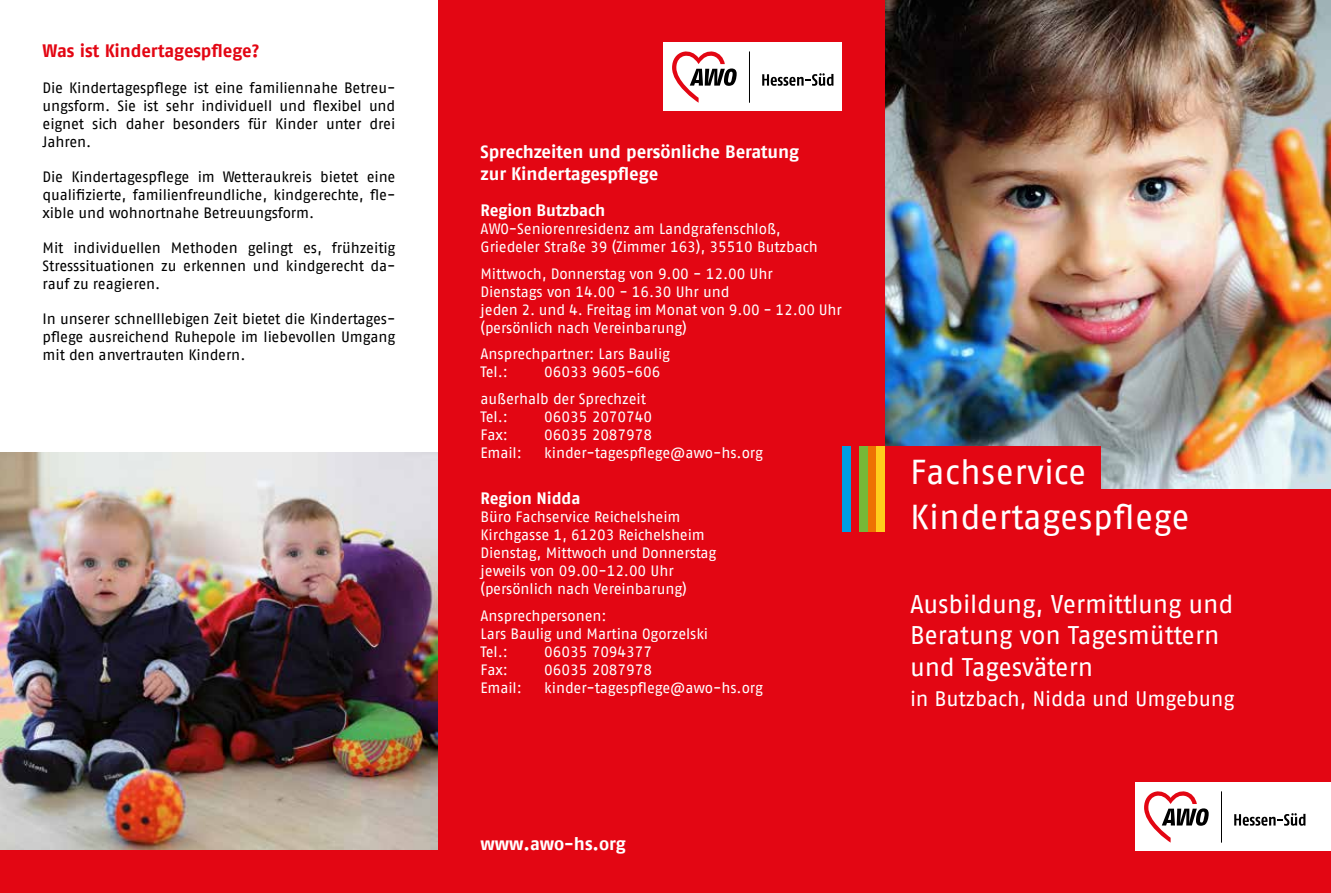
<style>
.page{position:relative;width:1331px;height:893px;background:#fff}
.page>*{position:absolute;margin:0;border:0;box-sizing:border-box;transform-origin:0 0}
.t1{font:34.5px/45px "AWO Fago Office";letter-spacing:.01em;color:#fff}
.t2{font:25.5px/31.5px "AWO Fago Office";letter-spacing:-.005em;color:#fff}
.t3{font:21px "AWO Fago Office";letter-spacing:-.01em;color:#fff}
.t4{font:700 18px/21.6px "AWO Fago Office";letter-spacing:-.01em;color:#fff}
.t5{font:700 18px "AWO Fago Office";letter-spacing:-.01em;color:#e30613}
.t6{font:700 16.5px "AWO Fago Office";letter-spacing:-.005em;color:#fff}
.t7{font:15px/18px "AWO Fago Office";letter-spacing:-.005em;color:#fff}
.t8{font:15px/18px "AWO Fago Office";letter-spacing:-.005em;color:#000;text-align:justify}
</style>
<div class="page">
<img style="left:884px;top:0;width:447px;height:489px">
<div style="left:438px;top:0;width:446px;height:893px;background:#e30613"></div>
<div style="left:884px;top:489px;width:447px;height:404px;background:#e30613"></div>
<img style="left:0;top:453px;width:438px;height:397px">
<div style="left:0;top:850px;width:438px;height:43px;background:#e30613"></div>
<div style="left:884px;top:446px;width:217px;height:44px;background:#e30613"></div>
<div style="left:1135px;top:782px;width:196px;height:68px;background:#fff"></div>
<svg style="left:1144px;top:791px;width:65px;height:52px"></svg>
<hr style="left:1221px;top:791px;width:1px;height:52px;background:#000">
<svg style="left:1234px;top:813px;width:71px;height:13px"></svg>
<div style="left:868px;top:446px;width:8px;height:85px;background:#ee7203"></div>
<div style="left:859px;top:446px;width:9px;height:85px;background:#76b837"></div>
<div style="left:876px;top:446px;width:8px;height:85px;background:#ffcd1c"></div>
<div style="left:842px;top:446px;width:9px;height:85px;background:#009fe3"></div>
<div style="left:663px;top:43px;width:179px;height:68px;background:#fff"></div>
<svg style="left:672px;top:51px;width:65px;height:52px"></svg>
<hr style="left:749px;top:51px;width:1px;height:52px;background:#000">
<svg style="left:762px;top:73px;width:71px;height:13px"></svg>
<p class="t5" style="left:43px;top:40px;width:218px">Was ist Kindertagespflege?</p>
<p class="t8" style="left:43px;top:79px;width:354px">Die Kindertagespflege ist eine familiennahe Betreu&shy;ungsform. Sie ist sehr individuell und flexibel und eignet sich daher besonders für Kinder unter drei Jahren.</p>
<p class="t8" style="left:43px;top:168px;width:354px">Die Kindertagespflege im Wetteraukreis bietet eine qualifizierte, familienfreundliche, kindgerechte, fle&shy;xible und wohnortnahe Betreuungsform.</p>
<p class="t8" style="left:43px;top:239px;width:354px">Mit individuellen Methoden gelingt es, frühzeitig Stresssituationen zu erkennen und kindgerecht da&shy;rauf zu reagieren.</p>
<p class="t8" style="left:43px;top:310px;width:354px">In unserer schnelllebigen Zeit bietet die Kindertages&shy;pflege ausreichend Ruhepole im liebevollen Umgang mit den anvertrauten Kindern.</p>
<p class="t4" style="left:480px;top:141px;width:320px">Sprechzeiten und persönliche Beratung zur Kindertagespflege</p>
<p class="t6" style="left:480px;top:201px;width:126px">Region Butzbach</p>
<p class="t7" style="left:480px;top:220px;width:339px">AWO-Seniorenresidenz am Landgrafenschloß,<br>Griedeler Straße 39 (Zimmer 163), 35510 Butzbach</p>
<p class="t7" style="left:480px;top:264px;width:363px">Mittwoch, Donnerstag von 9.00 - 12.00 Uhr<br>Dienstags von 14.00 - 16.30 Uhr und<br>jeden 2. und 4. Freitag im Monat von 9.00 - 12.00 Uhr (persönlich nach Vereinbarung)</p>
<p class="t7" style="left:480px;top:345px;width:191px">Ansprechpartner: Lars Baulig<br>Tel.:</p>
<p class="t7" style="left:480px;top:359px;width:181px;line-height:26.5px;text-indent:64px">06033 9605-606 außerhalb der Sprechzeit</p>
<p class="t7" style="left:480px;top:407px;width:29px">Tel.:</p>
<p class="t7" style="left:544px;top:407px;width:109px">06035 2070740</p>
<p class="t7" style="left:480px;top:425px;width:29px">Fax:</p>
<p class="t7" style="left:544px;top:425px;width:109px">06035 2087978</p>
<p class="t7" style="left:480px;top:443px;width:43px">Email:</p>
<p class="t7" style="left:544px;top:443px;width:220px">kinder-tagespflege@awo-hs.org</p>
<p class="t6" style="left:480px;top:489px;width:102px">Region Nidda</p>
<p class="t7" style="left:480px;top:508px;width:237px">Büro Fachservice Reichelsheim<br>Kirchgasse 1, 61203 Reichelsheim<br>Dienstag, Mittwoch und Donnerstag jeweils von 09.00-12.00 Uhr (persönlich nach Vereinbarung)</p>
<p class="t7" style="left:480px;top:606px;width:229px">Ansprechpersonen:<br>Lars Baulig und Martina Ogorzelski<br>Tel.:</p>
<p class="t7" style="left:544px;top:642px;width:109px">06035 7094377</p>
<p class="t7" style="left:480px;top:660px;width:29px">Fax:</p>
<p class="t7" style="left:544px;top:660px;width:109px">06035 2087978</p>
<p class="t7" style="left:480px;top:678px;width:43px">Email:</p>
<p class="t7" style="left:544px;top:678px;width:220px">kinder-tagespflege@awo-hs.org</p>
<p class="t4" style="left:480px;top:833px;width:147px">www.awo-hs.org</p>
<h1 class="t1" style="left:910px;top:449px;width:281px">Fachservice<br>Kindertagespflege</h1>
<h2 class="t2" style="left:910px;top:588px;width:325px">Ausbildung, Vermittlung und<br>Beratung von Tagesmüttern und Tagesvätern</h2>
<h3 class="t3" style="left:910px;top:686px;width:326px">in Butzbach, Nidda und Umgebung</h3>
</div>
